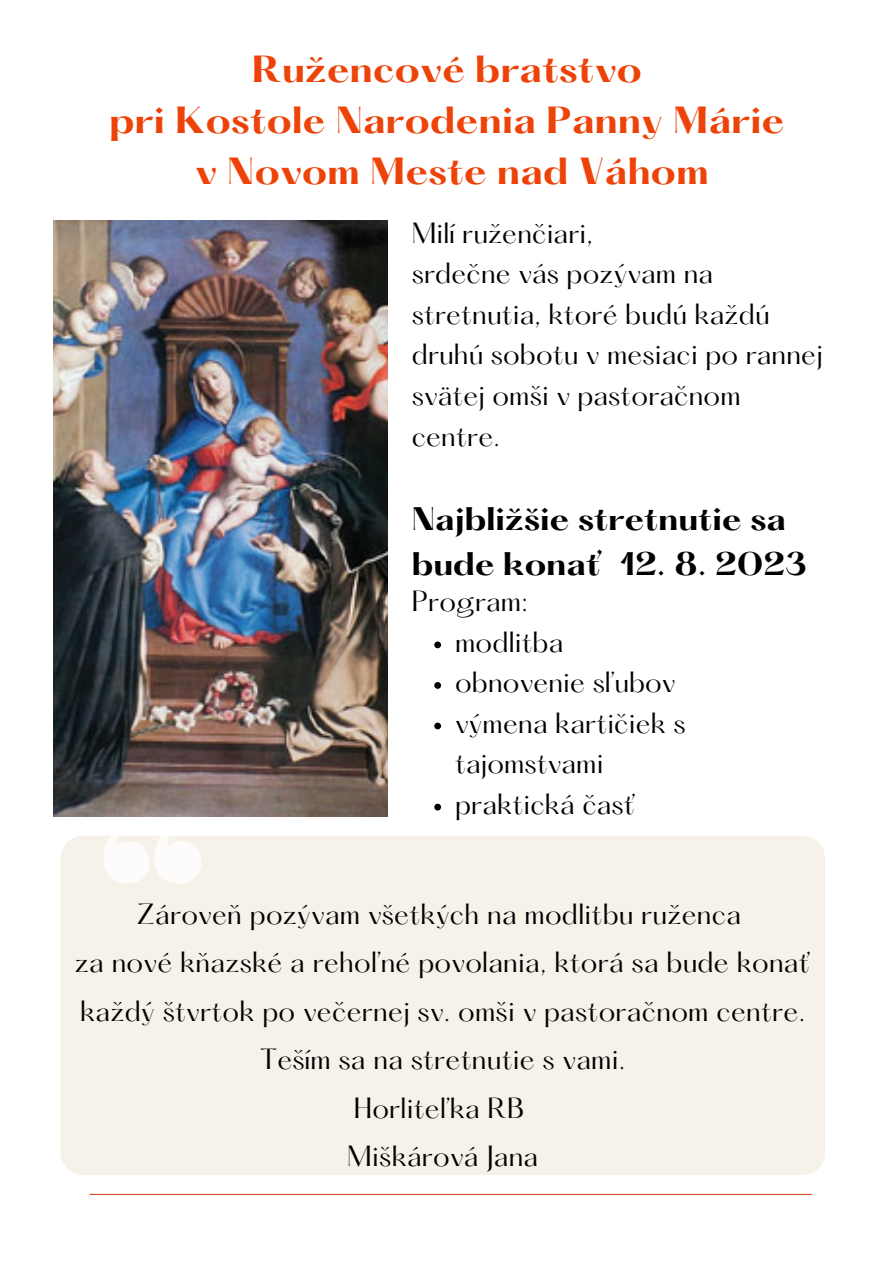
<style>
.page{position:relative;width:894px;height:1264px;background:#fff}
.page>*{position:absolute;margin:0;border:0;box-sizing:border-box;transform-origin:0 0}
.t1{font:700 33px "Hatton";letter-spacing:.01em;color:#ed4309}
.t2{font:700 28.5px/45px "Hatton";letter-spacing:.005em;color:#000}
.t3{font:25.5px/40.5px "Hatton";letter-spacing:.005em;color:#000}
</style>
<div class="page">
<div style="left:60px;top:835px;width:764px;height:339px;background:#f6f2ea;border-radius:22px"></div>
<svg style="left:103px;top:816px;width:98px;height:67px"></svg>
<img style="left:54px;top:221px;width:333px;height:595px">
<hr style="left:89px;top:1193px;width:722px;height:1px;background:#d85528">
<svg style="left:434px;top:641px;width:7px;height:7px"></svg>
<svg style="left:434px;top:682px;width:7px;height:6px"></svg>
<svg style="left:434px;top:722px;width:7px;height:7px"></svg>
<svg style="left:434px;top:803px;width:7px;height:7px"></svg>
<p class="t1" style="left:252px;top:54px;width:391px">Ružencové bratstvo</p>
<p class="t1" style="left:109px;top:105px;width:676px">pri Kostole Narodenia Panny Márie</p>
<p class="t1" style="left:195px;top:155px;width:515px">v Novom Meste nad Váhom</p>
<p class="t3" style="left:411px;top:215px;width:183px">Milí ruženčiari,</p>
<p class="t3" style="left:411px;top:256px;width:412px">srdečne vás pozývam na stretnutia, ktoré budú každú druhú sobotu v mesiaci po rannej svätej omši v pastoračnom centre.</p>
<p class="t2" style="left:411px;top:499px;width:396px">Najbližšie stretnutie sa bude konať 12. 8. 2023</p>
<p class="t3" style="left:411px;top:583px;width:118px">Program:</p>
<p class="t3" style="left:455px;top:624px;width:110px">modlitba</p>
<p class="t3" style="left:455px;top:664px;width:222px">obnovenie sľubov</p>
<p class="t3" style="left:455px;top:705px;width:232px">výmena kartičiek s tajomstvami</p>
<p class="t3" style="left:455px;top:786px;width:182px">praktická časť</p>
<p class="t3" style="left:137px;top:896px;width:605px">Zároveň pozývam všetkých na modlitbu ruženca</p>
<p class="t3" style="left:75px;top:945px;width:737px">za nové kňazské a rehoľné povolania, ktorá sa bude konať</p>
<p class="t3" style="left:80px;top:989px;width:726px;line-height:48.4px;text-align:center">každý štvrtok po večernej sv. omši v pastoračnom centre.<br>Teším sa na stretnutie s vami.</p>
<p class="t3" style="left:353px;top:1090px;width:172px">Horliteľka RB</p>
<p class="t3" style="left:347px;top:1138px;width:192px">Miškárová Jana</p>
</div>
